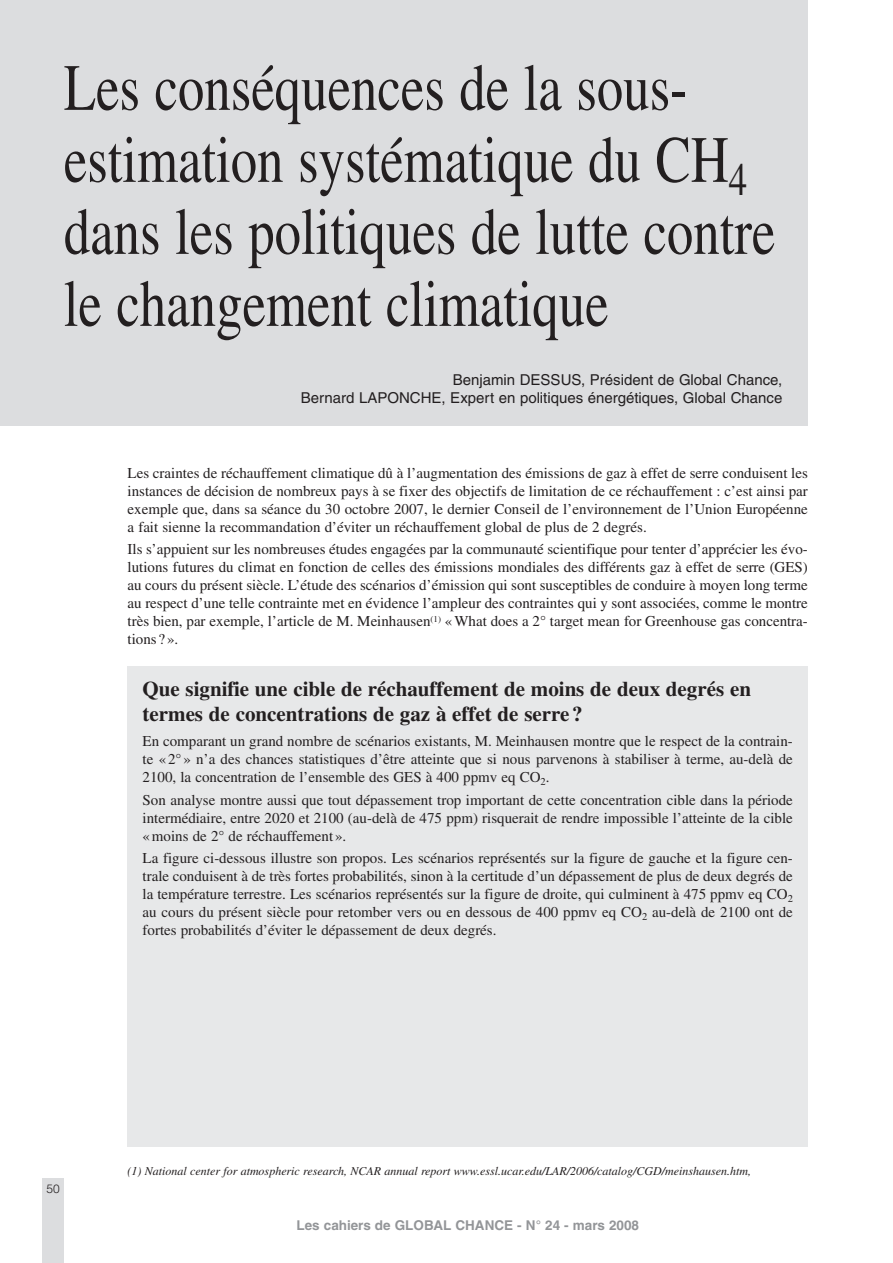
<style>
.page{position:relative;width:893px;height:1263px;background:#fff}
.page>*{position:absolute;margin:0;border:0;box-sizing:border-box;transform-origin:0 0}
.t1{font:66px/72px "Times";color:#231f20;scale:.8 1}
.t2{font:700 21px/25.2px "Times";color:#231f20}
.t3{font:15px/18px "Times";color:#231f20;text-align:justify}
.t4{font:15px/18px "Helvetica";color:#231f20;text-align:right}
.t5{font:700 13.5px "Helvetica";color:#939598}
.t6{font:italic 12px "Times";color:#231f20}
.t7{font:300 12px "Helvetica";color:#231f20}
</style>
<div class="page">
<div style="left:128px;top:666px;width:680px;height:481px;background:#e7e8e9"></div>
<div style="left:0;top:0;width:808px;height:425px;background:#dcdddf"></div>
<div style="left:43px;top:1178px;width:21px;height:85px;background:#dcdddf"></div>
<h1 class="t1" style="left:64px;top:58px;width:891px">Les conséquences de la sous&shy;estimation systématique du CH<sub>4 </sub>dans les politiques de lutte contre le changement climatique</h1>
<p class="t4" style="left:301px;top:372px;width:483px">Benjamin DESSUS, Président de Global Chance,<br>Bernard LAPONCHE, Expert en politiques énergétiques, Global Chance</p>
<p class="t3" style="left:128px;top:465px;width:682px">Les craintes de réchauffement climatique dû à l’augmentation des émissions de gaz à effet de serre conduisent les instances de décision de nombreux pays à se fixer des objectifs de limitation de ce réchauffement : c’est ainsi par exemple que, dans sa séance du 30 octobre 2007, le dernier Conseil de l’environnement de l’Union Européenne a fait sienne la recommandation d’éviter un réchauffement global de plus de 2 degrés.</p>
<p class="t3" style="left:128px;top:542px;width:682px">Ils s’appuient sur les nombreuses études engagées par la communauté scientifique pour tenter d’apprécier les évo&shy;lutions futures du climat en fonction de celles des émissions mondiales des différents gaz à effet de serre (GES) au cours du présent siècle. L’étude des scénarios d’émission qui sont susceptibles de conduire à moyen long terme au respect d’une telle contrainte met en évidence l’ampleur des contraintes qui y sont associées, comme le montre très bien, par exemple, l’article de M. Meinhausen<sup>(1)</sup> «What does a 2° target mean for Greenhouse gas concentra&shy;tions ?».</p>
<h2 class="t2" style="left:143px;top:679px;width:610px">Que signifie une cible de réchauffement de moins de deux degrés en termes de concentrations de gaz à effet de serre ?</h2>
<p class="t3" style="left:143px;top:734px;width:652px">En comparant un grand nombre de scénarios existants, M. Meinhausen montre que le respect de la contrain&shy;te « 2°» n’a des chances statistiques d’être atteinte que si nous parvenons à stabiliser à terme, au-delà de 2100, la concentration de l’ensemble des GES à 400 ppmv eq CO<sub>2</sub>.</p>
<p class="t3" style="left:143px;top:792px;width:652px">Son analyse montre aussi que tout dépassement trop important de cette concentration cible dans la période intermédiaire, entre 2020 et 2100 (au-delà de 475 ppm) risquerait de rendre impossible l’atteinte de la cible «moins de 2° de réchauffement».</p>
<p class="t3" style="left:143px;top:850px;width:652px">La figure ci-dessous illustre son propos. Les scénarios représentés sur la figure de gauche et la figure cen&shy;trale conduisent à de très fortes probabilités, sinon à la certitude d’un dépassement de plus de deux degrés de la température terrestre. Les scénarios représentés sur la figure de droite, qui culminent à 475 ppmv eq CO<sub>2 </sub>au cours du présent siècle pour retomber vers ou en dessous de 400 ppmv eq CO<sub>2</sub> au-delà de 2100 ont de fortes probabilités d’éviter le dépassement de deux degrés.</p>
<p class="t7" style="left:46px;top:1182px;width:15px">50</p>
<p class="t6" style="left:128px;top:1167px;width:625px">(1) National center for atmospheric research, NCAR annual report www.essl.ucar.edu/LAR/2006/catalog/CGD/meinshausen.htm,</p>
<p class="t5" style="left:296px;top:1220px;width:344px">Les cahiers de GLOBAL CHANCE - N° 24 - mars 2008</p>
</div>
